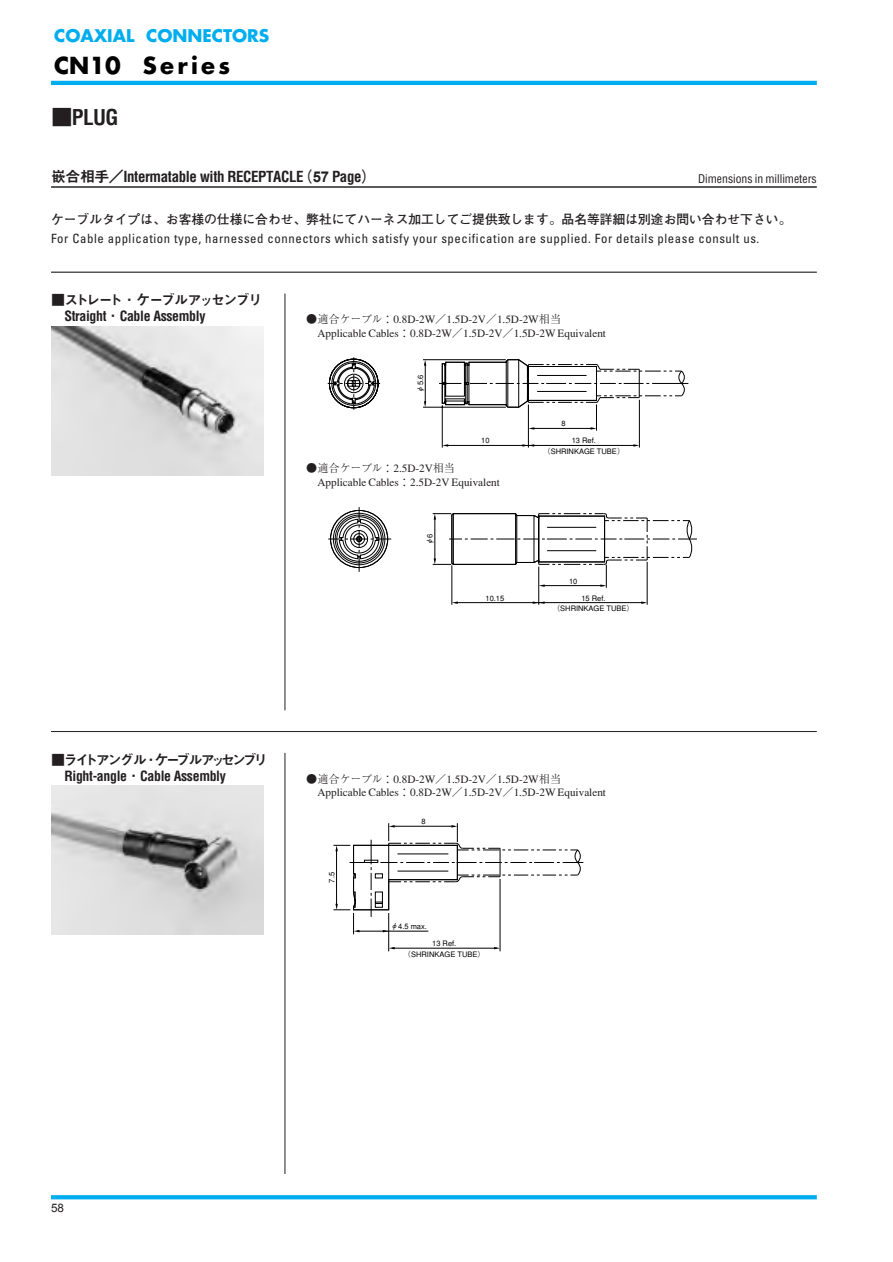
<style>
.page{position:relative;width:893px;height:1262px;background:#fff}
.page>*{position:absolute;margin:0;border:0;box-sizing:border-box;transform-origin:0 0}
.t1{font:700 22.8px "Futura";letter-spacing:.145em;color:#000}
.t2{font:700 condensed 21.3px "Helvetica";color:#231f20}
.t3{font:700 16.95px "Futura";color:#00aeef}
.t4{font:700 condensed 14.85px "Helvetica";letter-spacing:-.025em;color:#231f20}
.t5{font:700 condensed 13.8px "Helvetica";letter-spacing:-.025em;color:#231f20}
.t6{font:13.8px "Midashi Go MB31";letter-spacing:-.155em;color:#231f20}
.t7{font:13.8px "Midashi Go MB31";letter-spacing:-.11em;color:#231f20}
.t8{font:condensed 12.75px "Univers";letter-spacing:.045em;color:#231f20}
.t9{font:700 12.75px "Futo Go B101";color:#231f20}
.t10{font:condensed 11.7px "Helvetica";color:#231f20}
.t11{font:11.7px "Arial";color:#231f20}
.t12{font:300 11.1px/13.5px "Ryumin";color:#231f20}
.t13{font:500 7.5px/10.5px "Gothic BBB";color:#000;text-align:center}
.s1{font-family:"Midashi Go MB31";font-weight:400;font-stretch:normal}
.s2{font-family:"Arial";font-stretch:normal}
</style>
<div class="page">
<hr style="left:51px;top:81px;width:765px;height:4px;background:#00aeef">
<svg style="left:51px;top:1195px;width:765px;height:4px;background:#09b0ef"></svg>
<hr style="left:51px;top:186px;width:765px;height:2px;background:#000">
<hr style="left:51px;top:272px;width:765px;height:1px;background:#000">
<img style="left:51px;top:326px;width:213px;height:149px">
<hr style="left:285px;top:293px;width:1px;height:417px;background:#231f20">
<hr style="left:652px;top:383px;width:36px;height:1px;background:#000">
<hr style="left:442px;top:405px;width:1px;height:42px;background:#000">
<hr style="left:528px;top:404px;width:1px;height:43px;background:#000">
<hr style="left:639px;top:400px;width:1px;height:47px;background:#000">
<hr style="left:445px;top:445px;width:192px;height:1px;background:#000">
<svg style="left:522px;top:444px;width:12px;height:1px"></svg>
<svg style="left:328px;top:357px;width:357px;height:73px"></svg>
<hr style="left:451px;top:565px;width:1px;height:40px;background:#000">
<hr style="left:538px;top:566px;width:1px;height:39px;background:#000">
<hr style="left:647px;top:562px;width:1px;height:43px;background:#000">
<hr style="left:455px;top:602px;width:189px;height:1px;background:#000">
<svg style="left:452px;top:601px;width:6px;height:3px"></svg>
<svg style="left:641px;top:601px;width:6px;height:3px"></svg>
<svg style="left:532px;top:601px;width:12px;height:3px"></svg>
<svg style="left:328px;top:507px;width:369px;height:81px"></svg>
<hr style="left:51px;top:731px;width:765px;height:1px;background:#231f20">
<img style="left:51px;top:785px;width:213px;height:149px">
<hr style="left:285px;top:753px;width:1px;height:421px;background:#231f20">
<hr style="left:388px;top:913px;width:1px;height:38px;background:#000">
<svg style="left:333px;top:823px;width:250px;height:111px"></svg>
<hr style="left:500px;top:879px;width:1px;height:72px;background:#000">
<hr style="left:392px;top:948px;width:105px;height:1px;background:#000">
<h3 class="t3" style="left:54px;top:28px;width:216px">COAXIAL CONNECTORS</h3>
<h1 class="t1" style="left:54px;top:55px;width:177px">CN10 Series</h1>
<h2 class="t2" style="left:51px;top:108px;width:69px"><span class="s1">■</span>PLUG</h2>
<h3 class="t4" style="left:51px;top:171px;width:326px"><span class="s1">嵌合相手／</span>Intermatable with RECEPTACLE<span class="s1">（</span><span class="s2">57</span> Page<span class="s1">）</span></h3>
<p class="t10" style="left:698px;top:174px;width:120px">Dimensions in millimeters</p>
<p class="t9" style="left:51px;top:215px;width:741px">ケーブルタイプは、お客様の仕様に合わせ、弊社にてハーネス加工してご提供致します。品名等詳細は別途お問い合わせ下さい。</p>
<p class="t8" style="left:51px;top:234px;width:710px">For Cable application type, harnessed connectors which satisfy your specification are supplied. For details please consult us.</p>
<p class="t7" style="left:51px;top:295px;width:213px">■ストレート・ケーブルアッセンブリ</p>
<p class="t5" style="left:64px;top:311px;width:142px">Straight<span class="s1">・</span>Cable Assembly</p>
<p class="t12" style="left:317px;top:314px;width:290px;text-indent:-11px">●適合ケーブル：0.8D-2W／1.5D-2V／1.5D-2W相当<br>Applicable Cables：0.8D-2W／1.5D-2V／1.5D-2W Equivalent</p>
<p class="t13" style="left:416px;top:393px;width:19px;rotate:-90deg">φ5.6</p>
<p class="t13" style="left:561px;top:419px;width:6px">8</p>
<p class="t13" style="left:481px;top:436px;width:10px">10</p>
<p class="t13" style="left:543px;top:436px;width:83px">13 Ref.<br>（SHRINKAGE TUBE）</p>
<p class="t12" style="left:317px;top:463px;width:184px;text-indent:-11px">●適合ケーブル：2.5D-2V相当<br>Applicable Cables：2.5D-2V Equivalent</p>
<p class="t13" style="left:425px;top:545px;width:13px;rotate:-90deg">φ6</p>
<p class="t13" style="left:569px;top:576px;width:10px">10</p>
<p class="t13" style="left:485px;top:593px;width:20px">10.15</p>
<p class="t13" style="left:552px;top:593px;width:83px">15 Ref.<br>（SHRINKAGE TUBE）</p>
<p class="t6" style="left:51px;top:754px;width:218px">■ライトアングル・ケーブルアッセンブリ</p>
<p class="t5" style="left:64px;top:770px;width:163px">Right-angle<span class="s1">・</span>Cable Assembly</p>
<p class="t12" style="left:317px;top:773px;width:290px;text-indent:-11px">●適合ケーブル：0.8D-2W／1.5D-2V／1.5D-2W相当<br>Applicable Cables：0.8D-2W／1.5D-2V／1.5D-2W Equivalent</p>
<p class="t13" style="left:327px;top:882px;width:12px;rotate:-90deg">7.5</p>
<p class="t13" style="left:421px;top:817px;width:6px">8</p>
<p class="t13" style="left:390px;top:922px;width:38px">φ4.5 max.</p>
<p class="t13" style="left:403px;top:939px;width:83px">13 Ref.<br>（SHRINKAGE TUBE）</p>
<p class="t11" style="left:51px;top:1200px;width:15px">58</p>
</div>
